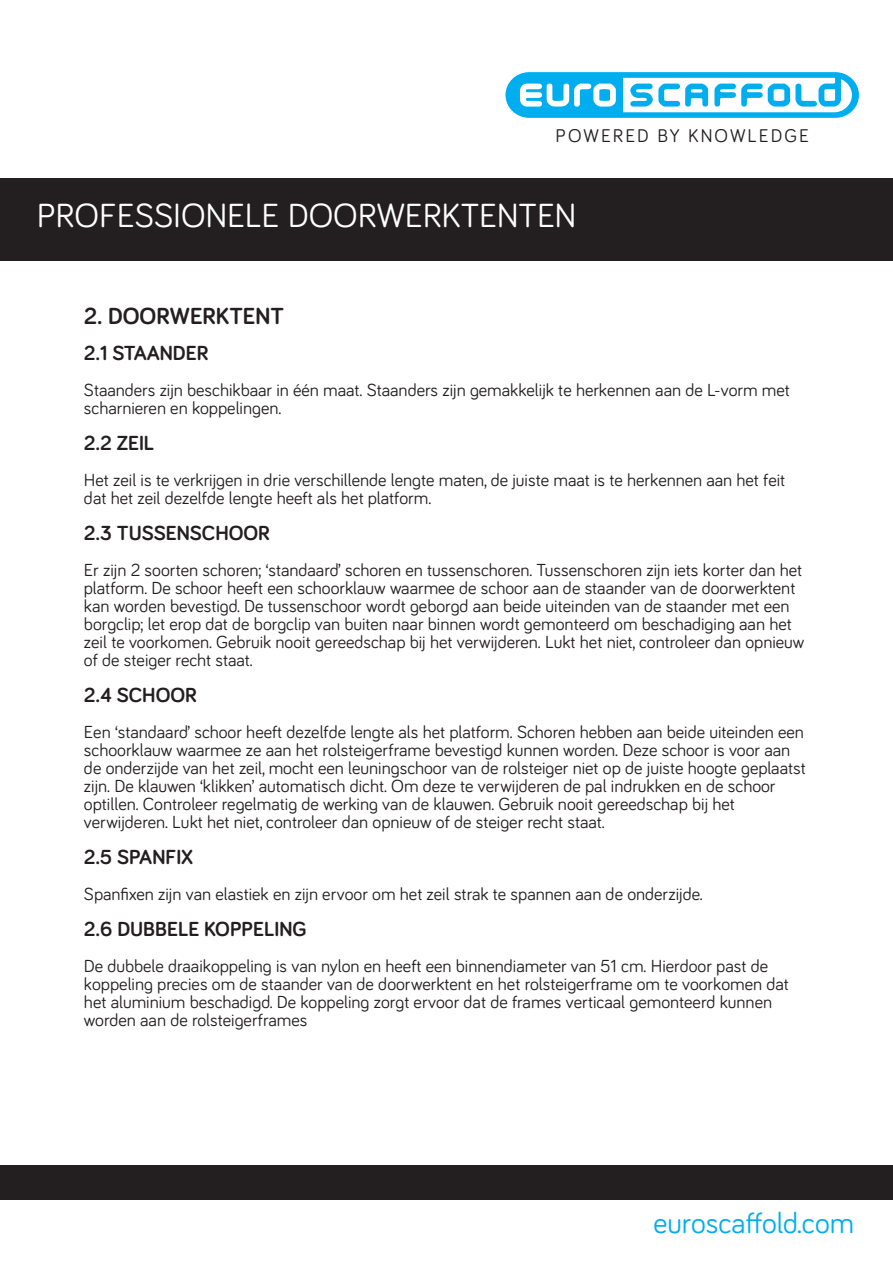
<style>
.page{position:relative;width:893px;height:1263px;background:#fff}
.page>*{position:absolute;margin:0;border:0;box-sizing:border-box;transform-origin:0 0}
.t1{font:34.5px "Bariol";color:#fff}
.t2{font:30px "Bariol";color:#00aeef}
.t3{font:700 24px "Bariol";color:#231f20}
.t4{font:700 21px "Bariol";color:#231f20}
.t5{font:18.9px "Bariol";letter-spacing:.11em;color:#231f20}
.t6{font:18px/18px "Bariol";color:#231f20}
</style>
<div class="page">
<div style="left:0;top:178px;width:893px;height:86px;background:#231f20"></div>
<div style="left:0;top:261px;width:893px;height:5px;background:#fff"></div>
<div style="left:0;top:1165px;width:893px;height:35px;background:#231f20"></div>
<svg style="left:505px;top:72px;width:354px;height:46px"></svg>
<p class="t5" style="left:556px;top:123px;width:255px">POWERED BY KNOWLEDGE</p>
<h1 class="t1" style="left:37px;top:192px;width:541px">PROFESSIONELE DOORWERKTENTEN</h1>
<h3 class="t3" style="left:84px;top:299px;width:202px">2. DOORWERKTENT</h3>
<p class="t4" style="left:84px;top:338px;width:126px">2.1 STAANDER</p>
<p class="t6" style="left:84px;top:380px;width:707px">Staanders zijn beschikbaar in één maat. Staanders zijn gemakkelijk te herkennen aan de L-vorm met scharnieren en koppelingen.</p>
<p class="t4" style="left:84px;top:428px;width:72px">2.2 ZEIL</p>
<p class="t6" style="left:84px;top:470px;width:703px">Het zeil is te verkrijgen in drie verschillende lengte maten, de juiste maat is te herkennen aan het feit dat het zeil dezelfde lengte heeft als het platform.</p>
<p class="t4" style="left:84px;top:518px;width:188px">2.3 TUSSENSCHOOR</p>
<p class="t6" style="left:84px;top:560px;width:722px">Er zijn 2 soorten schoren; ‘standaard’ schoren en tussenschoren. Tussenschoren zijn iets korter dan het platform. De schoor heeft een schoorklauw waarmee de schoor aan de staander van de doorwerktent kan worden bevestigd. De tussenschoor wordt geborgd aan beide uiteinden van de staander met een borgclip; let erop dat de borgclip van buiten naar binnen wordt gemonteerd om beschadiging aan het zeil te voorkomen. Gebruik nooit gereedschap bij het verwijderen. Lukt het niet, controleer dan opnieuw of de steiger recht staat.</p>
<p class="t4" style="left:84px;top:680px;width:114px">2.4 SCHOOR</p>
<p class="t6" style="left:84px;top:722px;width:723px">Een ‘standaard’ schoor heeft dezelfde lengte als het platform. Schoren hebben aan beide uiteinden een schoorklauw waarmee ze aan het rolsteigerframe bevestigd kunnen worden. Deze schoor is voor aan de onderzijde van het zeil, mocht een leuningschoor van de rolsteiger niet op de juiste hoogte geplaatst zijn. De klauwen ‘klikken’ automatisch dicht. Om deze te verwijderen de pal indrukken en de schoor optillen. Controleer regelmatig de werking van de klauwen. Gebruik nooit gereedschap bij het verwijderen. Lukt het niet, controleer dan opnieuw of de steiger recht staat.</p>
<p class="t4" style="left:84px;top:842px;width:110px">2.5 SPANFIX</p>
<p class="t6" style="left:84px;top:884px;width:620px">Spanfixen zijn van elastiek en zijn ervoor om het zeil strak te spannen aan de onderzijde.</p>
<p class="t4" style="left:84px;top:914px;width:224px">2.6 DUBBELE KOPPELING</p>
<p class="t6" style="left:84px;top:956px;width:706px">De dubbele draaikoppeling is van nylon en heeft een binnendiameter van 51 cm. Hierdoor past de koppeling precies om de staander van de doorwerktent en het rolsteigerframe om te voorkomen dat het aluminium beschadigd. De koppeling zorgt ervoor dat de frames verticaal gemonteerd kunnen worden aan de rolsteigerframes</p>
<h2 class="t2" style="left:653px;top:1202px;width:202px">euroscaffold.com</h2>
</div>
